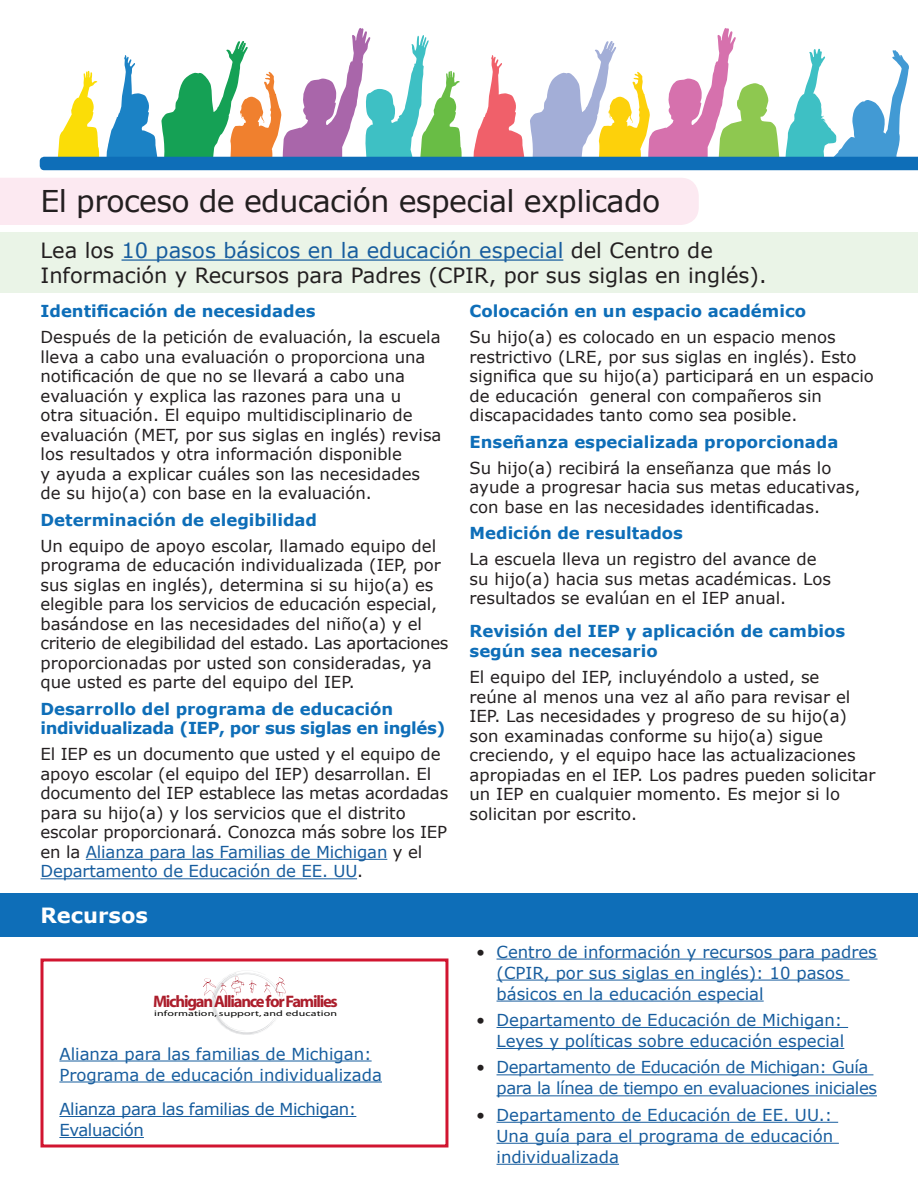
<style>
.page{position:relative;width:918px;height:1188px;background:#fff}
.page>*{position:absolute;margin:0;border:0;box-sizing:border-box;transform-origin:0 0}
.H3c{font:30px "Verdana";letter-spacing:-.02em;color:#231f20}
.t1{font:21px/25.2px "Verdana";color:#231f20}
.Resources{font:700 21px "Verdana";color:#fff}
.t2{font:700 16.65px "Myriad";letter-spacing:-.075em;color:#ac1e2c}
.t3{font:16.5px/19.5px "Verdana";color:#231f20}
.t4{font:16.5px/21px "Verdana";color:#175d9e}
.H4h{font:700 16.5px/19.5px "Verdana";color:#0e6eb8}
.t5{font:16.5px/21px "Verdana";letter-spacing:-.025em;color:#175d9e}
.H4h-2{font:700 16.5px/19.5px "Verdana";letter-spacing:-.025em;color:#0e6eb8}
.t6{font:7.95px "Myriad";letter-spacing:.01em;color:#050504;scale:1.5 1}
.s1{color:#175d9e}
.s2{color:#231f20}
</style>
<div class="page">
<svg style="left:40px;top:28px;width:878px;height:142px"></svg>
<svg style="left:203px;top:971px;width:83px;height:64px"></svg>
<div style="left:40px;top:958px;width:408px;height:190px;border:3px solid #d11530"></div>
<div style="left:0;top:232px;width:918px;height:61px;background:#eaf4e7"></div>
<div style="left:0;top:178px;width:699px;height:47px;background:#fce9f1"></div>
<div style="left:0;top:893px;width:918px;height:43px;background:#0e6eb8"></div>
<hr style="left:86px;top:859px;width:301px;height:1px;background:#175d9e">
<hr style="left:40px;top:878px;width:317px;height:1px;background:#175d9e">
<hr style="left:122px;top:259px;width:441px;height:2px;background:#175d9e">
<hr style="left:59px;top:1061px;width:313px;height:1px;background:#175d9e">
<hr style="left:59px;top:1082px;width:323px;height:1px;background:#175d9e">
<hr style="left:59px;top:1116px;width:297px;height:1px;background:#175d9e">
<hr style="left:59px;top:1137px;width:85px;height:1px;background:#175d9e">
<hr style="left:497px;top:959px;width:381px;height:1px;background:#175d9e">
<hr style="left:497px;top:980px;width:353px;height:1px;background:#175d9e">
<hr style="left:497px;top:1001px;width:267px;height:1px;background:#175d9e">
<hr style="left:497px;top:1027px;width:351px;height:1px;background:#175d9e">
<hr style="left:497px;top:1048px;width:347px;height:1px;background:#175d9e">
<hr style="left:497px;top:1074px;width:376px;height:1px;background:#175d9e">
<hr style="left:497px;top:1095px;width:380px;height:1px;background:#175d9e">
<hr style="left:497px;top:1122px;width:341px;height:1px;background:#175d9e">
<hr style="left:497px;top:1143px;width:342px;height:1px;background:#175d9e">
<hr style="left:497px;top:1164px;width:122px;height:1px;background:#175d9e">
<h3 class="H3c" style="left:40px;top:181px;width:621px">El proceso de educación especial explicado</h3>
<p class="t1" style="left:40px;top:238px;width:728px">Lea los <span class="s1">10 pasos básicos en la educación especial</span> del Centro de<br>Información y Recursos para Padres (CPIR, por sus siglas en inglés).</p>
<h4 class="H4h" style="left:40px;top:301px;width:276px">Identificación de necesidades</h4>
<p class="t3" style="left:40px;top:327px;width:403px">Después de la petición de evaluación, la escuela lleva a cabo una evaluación o proporciona una notificación de que no se llevará a cabo una evaluación y explica las razones para una u<br>otra situación. El equipo multidisciplinario de evaluación (MET, por sus siglas en inglés) revisa los resultados y otra información disponible<br>y ayuda a explicar cuáles son las necesidades de su hijo(a) con base en la evaluación.</p>
<h4 class="H4h" style="left:40px;top:510px;width:278px">Determinación de elegibilidad</h4>
<p class="t3" style="left:40px;top:536px;width:409px">Un equipo de apoyo escolar, llamado equipo del programa de educación individualizada (IEP, por sus siglas en inglés), determina si su hijo(a) es elegible para los servicios de educación especial, basándose en las necesidades del niño(a) y el criterio de elegibilidad del estado. Las aportaciones proporcionadas por usted son consideradas, ya que usted es parte del equipo del IEP.</p>
<h4 class="H4h-2" style="left:40px;top:699px;width:406px">Desarrollo del programa de educación individualizada (IEP, por sus siglas en inglés)</h4>
<p class="t3" style="left:40px;top:744px;width:409px">El IEP es un documento que usted y el equipo de apoyo escolar (el equipo del IEP) desarrollan. El documento del IEP establece las metas acordadas para su hijo(a) y los servicios que el distrito escolar proporcionará. Conozca más sobre los IEP en la <span class="s1">Alianza para las Familias de Michigan</span> y el <span class="s1">Departamento de Educación de EE. UU</span>.</p>
<h3 class="Resources" style="left:40px;top:900px;width:109px">Recursos</h3>
<p class="t2" style="left:153px;top:993px;width:186px">Michigan Alliance for Families</p>
<p class="t6" style="left:154px;top:1010px;width:123px">information, support, and education</p>
<p class="t4" style="left:59px;top:1043px;width:324px">Alianza para las familias de Michigan:<br>Programa de educación individualizada</p>
<p class="t5" style="left:59px;top:1098px;width:298px">Alianza para las familias de Michigan:<br>Evaluación</p>
<h4 class="H4h" style="left:470px;top:301px;width:338px">Colocación en un espacio académico</h4>
<p class="t3" style="left:470px;top:327px;width:406px">Su hijo(a) es colocado en un espacio menos restrictivo (LRE, por sus siglas en inglés). Esto significa que su hijo(a) participará en un espacio de educación general con compañeros sin discapacidades tanto como sea posible.</p>
<h4 class="H4h" style="left:470px;top:432px;width:370px">Enseñanza especializada proporcionada</h4>
<p class="t3" style="left:470px;top:458px;width:392px">Su hijo(a) recibirá la enseñanza que más lo ayude a progresar hacia sus metas educativas, con base en las necesidades identificadas.</p>
<h4 class="H4h" style="left:470px;top:523px;width:215px">Medición de resultados</h4>
<p class="t3" style="left:470px;top:550px;width:363px">La escuela lleva un registro del avance de su hijo(a) hacia sus metas académicas. Los resultados se evalúan en el IEP anual.</p>
<h4 class="H4h" style="left:470px;top:621px;width:377px">Revisión del IEP y aplicación de cambios según sea necesario</h4>
<p class="t3" style="left:470px;top:667px;width:408px">El equipo del IEP, incluyéndolo a usted, se<br>reúne al menos una vez al año para revisar el IEP. Las necesidades y progreso de su hijo(a) son examinadas conforme su hijo(a) sigue creciendo, y el equipo hace las actualizaciones apropiadas en el IEP. Los padres pueden solicitar un IEP en cualquier momento. Es mejor si lo solicitan por escrito.</p>
<p class="t4" style="left:497px;top:941px;width:382px;text-indent:-20px"><span class="s2">•</span> Centro de información y recursos para padres (CPIR, por sus siglas en inglés): 10 pasos básicos en la educación especial</p>
<p class="t4" style="left:476px;top:1009px;width:370px;text-align:right"><span class="s2">•</span> Departamento de Educación de Michigan:<br>Leyes y políticas sobre educación especial</p>
<p class="t5" style="left:497px;top:1057px;width:382px;text-indent:-20px"><span class="s2">•</span> Departamento de Educación de Michigan: Guía para la línea de tiempo en evaluaciones iniciales</p>
<p class="t4" style="left:497px;top:1104px;width:338px;text-align:justify;text-indent:-20px"><span class="s2">•</span> Departamento de Educación de EE. UU.:<br>Una guía para el programa de educación individualizada</p>
</div>
